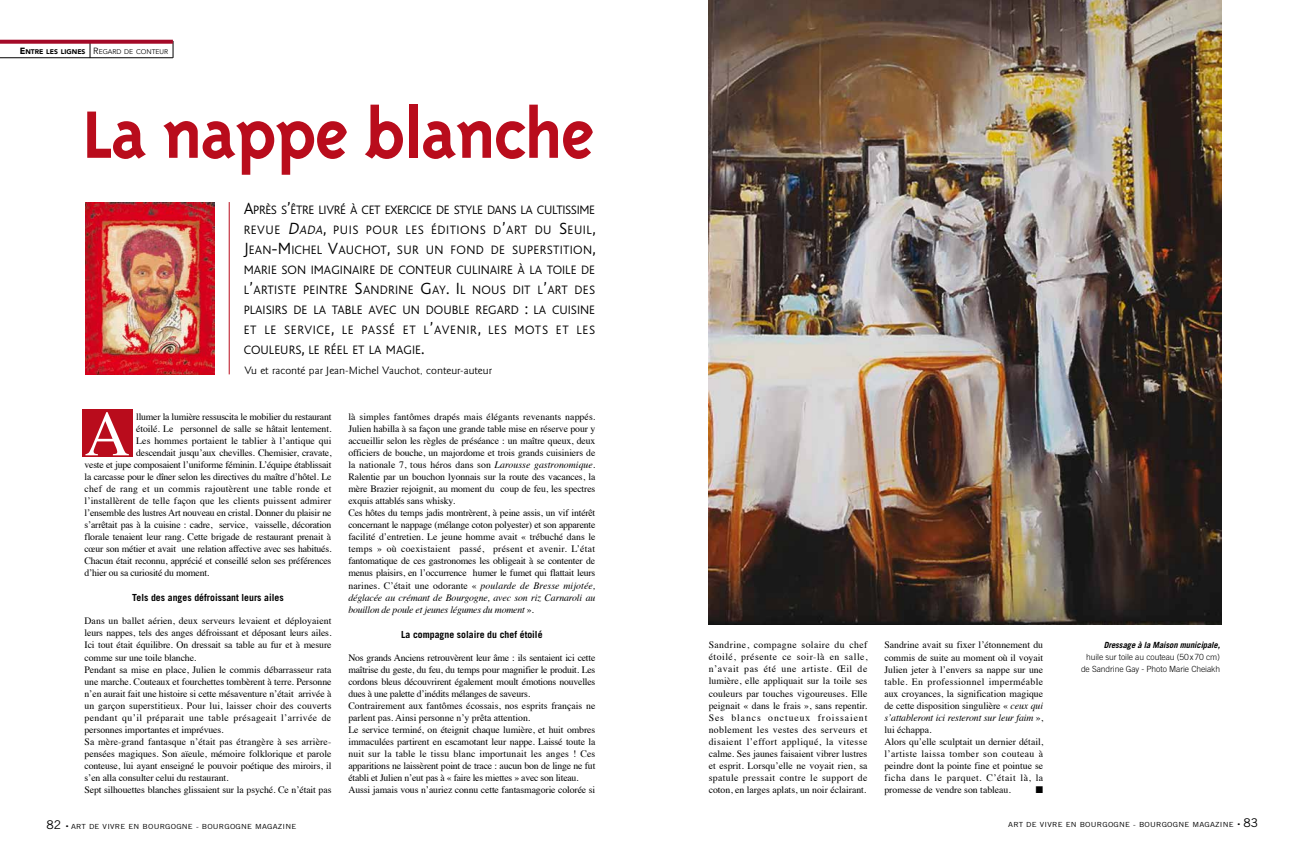
<style>
.page{position:relative;width:1304px;height:851px;background:#fff}
.page>*{position:absolute;margin:0;border:0;box-sizing:border-box;transform-origin:0 0}
.t1{font:700 77px "Triplex";letter-spacing:-.02em;color:#b90c1c}
.t2{font:64.2px "Times";color:#fff}
.t3{font:300 12.8px/20px "Bliss";letter-spacing:.05em;color:#000;text-align:justify}
.t4{font:12px "Trade Gothic";color:#000}
.t5{font:11px "Goudy Sans";color:#000;scale:1.1 1}
.t6{font:9.8px/12px "Times";letter-spacing:-.01em;color:#000}
.t7{font:700 9.8px "Trade Gothic";color:#000}
.t8{font:9.8px "Times";letter-spacing:.015em;color:#000}
.t9{font:9.8px "Times";letter-spacing:.025em;color:#000}
.t10{font:9.8px "Times";letter-spacing:.01em;color:#000}
.t11{font:9.8px "Zapf Dingbats ITC";color:#000}
.t12{font:300 8.5px/12px "Trade Gothic";letter-spacing:-.01em;color:#000;text-align:right}
.t13{font:italic 700 8.5px "Trade Gothic";letter-spacing:-.01em;color:#000}
.t14{font:7px "Trade Gothic";letter-spacing:.025em;color:#000;scale:1.15 1}
.t15{font:6.8px "Avenir";color:#000}
.s1{font-weight:900;font-size:9px}
.s2{font-weight:900}
.s3{font-size:9px}
.s4{font-size:17px}
.s5{font-style:italic;font-size:17px}
.s6{font-style:italic}
.s7{font-size:5px}
</style>
<div class="page">
<div style="left:82px;top:409px;width:51px;height:48px;background:#b90c1c"></div>
<hr style="left:229px;top:202px;width:1px;height:172px;background:#b90c1c">
<img style="left:86px;top:202px;width:129px;height:172px">
<hr style="left:0;top:58px;width:173px;height:1px;background:#000">
<svg style="left:90px;top:44px;width:1px;height:14px"></svg>
<svg style="left:173px;top:41px;width:1px;height:17px"></svg>
<svg style="left:0;top:40px;width:173px;height:4px"></svg>
<img style="left:708px;top:0;width:513px;height:624px">
<p class="t15" style="left:20px;top:48px;width:149px"><span class="s1">E</span><span class="s2">NTRE LES LIGNES</span> <span class="s3">R</span>EGARD DE CONTEUR</p>
<h1 class="t1" style="left:83px;top:90px;width:513px">La nappe blanche</h1>
<p class="t3" style="left:244px;top:200px;width:354px"><span class="s4">A</span>PRÈS S<span class="s4">’</span>ÊTRE LIVRÉ À CET EXERCICE DE STYLE DANS LA CULTISSIME REVUE <span class="s5">D</span><span class="s6">ada</span><span class="s4">,</span> PUIS POUR LES ÉDITIONS D<span class="s4">’</span>ART DU <span class="s4">S</span>EUIL<span class="s4">, J</span>EAN<span class="s4">-M</span> ICHEL <span class="s4">V</span>AUCHOT<span class="s4">,</span> SUR UN FOND DE SUPERSTITION<span class="s4">, </span>MARIE SON IMAGINAIRE DE CONTEUR CULINAIRE À LA TOILE DE L<span class="s4">’</span>ARTISTE PEINTRE <span class="s4">S</span>ANDRINE <span class="s4">G</span>AY<span class="s4">. I</span> L NOUS DIT L<span class="s4">’</span>ART DES PLAISIRS DE LA TABLE AVEC UN DOUBLE REGARD <span class="s4">:</span> LA CUISINE ET LE SERVICE<span class="s4">,</span> LE PASSÉ ET L<span class="s4">’</span>AVENIR<span class="s4">,</span> LES MOTS ET LES COULEURS<span class="s4">,</span> LE RÉEL ET LA MAGIE<span class="s4">.</span></p>
<p class="t5" style="left:244px;top:364px;width:227px">Vu et raconté par Jean-Michel Vauchot, conteur-auteur</p>
<h2 class="t2" style="left:85px;top:373px;width:47px">A</h2>
<p class="t6" style="left:136px;top:410px;width:197px">llumer la lumière ressuscita le mobilier du restaurant</p>
<p class="t6" style="left:136px;top:422px;width:197px">étoilé. Le personnel de salle se hâtait lentement.</p>
<p class="t10" style="left:136px;top:432px;width:197px">Les hommes portaient le tablier à l’antique qui</p>
<p class="t6" style="left:136px;top:446px;width:197px">descendait jusqu’aux chevilles. Chemisier, cravate,</p>
<p class="t6" style="left:85px;top:458px;width:248px">veste et jupe composaient l’uniforme féminin. L’équipe établissait</p>
<p class="t6" style="left:85px;top:470px;width:248px">la carcasse pour le dîner selon les directives du maître d’hôtel. Le</p>
<p class="t9" style="left:85px;top:480px;width:248px">chef de rang et un commis rajoutèrent une table ronde et</p>
<p class="t8" style="left:85px;top:492px;width:248px">l’installèrent de telle façon que les clients puissent admirer</p>
<p class="t6" style="left:85px;top:506px;width:248px">l’ensemble des lustres Art nouveau en cristal. Donner du plaisir ne</p>
<p class="t6" style="left:85px;top:518px;width:248px">s’arrêtait pas à la cuisine : cadre, service, vaisselle, décoration</p>
<p class="t6" style="left:85px;top:530px;width:248px">florale tenaient leur rang. Cette brigade de restaurant prenait à</p>
<p class="t6" style="left:85px;top:542px;width:248px">cœur son métier et avait une relation affective avec ses habitués.</p>
<p class="t6" style="left:85px;top:554px;width:248px">Chacun était reconnu, apprécié et conseillé selon ses préférences</p>
<p class="t6" style="left:85px;top:566px;width:126px">d’hier ou sa curiosité du moment.</p>
<p class="t7" style="left:132px;top:592px;width:153px">Tels des anges défroissant leurs ailes</p>
<p class="t6" style="left:85px;top:614px;width:249px">Dans un ballet aérien, deux serveurs levaient et déployaient leurs nappes, tels des anges défroissant et déposant leurs ailes.<br>Ici tout était équilibre. On dressait sa table au fur et à mesure comme sur une toile blanche.<br>Pendant sa mise en place, Julien le commis débarrasseur rata une marche. Couteaux et fourchettes tombèrent à terre. Personne n’en aurait fait une histoire si cette mésaventure n’était arrivée à un garçon superstitieux. Pour lui, laisser choir des couverts pendant qu’il préparait une table présageait l’arrivée de personnes importantes et imprévues.<br>Sa mère-grand fantasque n’était pas étrangère à ses arrière&shy;pensées magiques. Son aïeule, mémoire folklorique et parole conteuse, lui ayant enseigné le pouvoir poétique des miroirs, il s’en alla consulter celui du restaurant.<br>Sept silhouettes blanches glissaient sur la psyché. Ce n’était pas</p>
<p class="t6" style="left:348px;top:410px;width:249px">là simples fantômes drapés mais élégants revenants nappés.<br>Julien habilla à sa façon une grande table mise en réserve pour y accueillir selon les règles de préséance : un maître queux, deux officiers de bouche, un majordome et trois grands cuisiniers de la nationale 7, tous héros dans son <span class="s6">Larousse gastronomique</span>.<br>Ralentie par un bouchon lyonnais sur la route des vacances, la mère Brazier rejoignit, au moment du coup de feu, les spectres exquis attablés sans whisky.<br>Ces hôtes du temps jadis montrèrent, à peine assis, un vif intérêt concernant le nappage (mélange coton polyester) et son apparente facilité d’entretien. Le jeune homme avait « trébuché dans le temps » où coexistaient passé, présent et avenir. L’état fantomatique de ces gastronomes les obligeait à se contenter de menus plaisirs, en l’occurrence humer le fumet qui flattait leurs narines. C’était une odorante « <span class="s6">poularde de Bresse mijotée, déglacée au crémant de Bourgogne, avec son riz Carnaroli au bouillon de poule et jeunes légumes du moment</span> ».</p>
<p class="t7" style="left:401px;top:628px;width:143px">La compagne solaire du chef étoilé</p>
<p class="t6" style="left:348px;top:650px;width:248px">Nos grands Anciens retrouvèrent leur âme : ils sentaient ici cette maîtrise du geste, du feu, du temps pour magnifier le produit. Les cordons bleus découvrirent également moult émotions nouvelles dues à une palette d’inédits mélanges de saveurs.<br>Contrairement aux fantômes écossais, nos esprits français ne parlent pas. Ainsi personne n’y prêta attention.<br>Le service terminé, on éteignit chaque lumière, et huit ombres immaculées partirent en escamotant leur nappe. Laissé toute la nuit sur la table le tissu blanc importunait les anges ! Ces apparitions ne laissèrent point de trace : aucun bon de linge ne fut établi et Julien n’eut pas à « faire les miettes » avec son liteau.<br>Aussi jamais vous n’auriez connu cette fantasmagorie colorée si</p>
<p class="t6" style="left:709px;top:638px;width:160px;text-align:justify">Sandrine, compagne solaire du chef étoilé, présente ce soir-là en salle, n’avait pas été une artiste. Œil de lumière, elle appliquait sur la toile ses couleurs par touches vigoureuses. Elle peignait « dans le frais », sans repentir.<br>Ses blancs onctueux froissaient noblement les vestes des serveurs et disaient l’effort appliqué, la vitesse calme. Ses jaunes faisaient vibrer lustres et esprit. Lorsqu’elle ne voyait rien, sa spatule pressait contre le support de coton, en larges aplats, un noir éclairant.</p>
<p class="t6" style="left:884px;top:638px;width:160px">Sandrine avait su fixer l’étonnement du commis de suite au moment où il voyait Julien jeter à l’envers sa nappe sur une table. En professionnel imperméable aux croyances, la signification magique de cette disposition singulière « <span class="s6">ceux qui s’attableront ici resteront sur leur faim</span> », lui échappa.<br>Alors qu’elle sculptait un dernier détail, l’artiste laissa tomber son couteau à peindre dont la pointe fine et pointue se ficha dans le parquet. C’était là, la promesse de vendre son tableau.</p>
<p class="t11" style="left:1036px;top:784px;width:9px">■</p>
<p class="t13" style="left:1104px;top:640px;width:118px">Dressage à la Maison municipale,</p>
<p class="t12" style="left:1081px;top:651px;width:141px">huile sur toile au couteau (50x70 cm) de Sandrine Gay - Photo Marie Cheiakh</p>
<p class="t4" style="left:46px;top:817px;width:16px">82</p>
<p class="t14" style="left:66px;top:822px;width:202px"><span class="s7">•</span> ART DE VIVRE EN BOURGOGNE - BOURGOGNE MAGAZINE</p>
<p class="t14" style="left:1008px;top:820px;width:203px">ART DE VIVRE EN BOURGOGNE - BOURGOGNE MAGAZINE <span class="s7">•</span></p>
<p class="t4" style="left:1243px;top:815px;width:16px">83</p>
</div>
